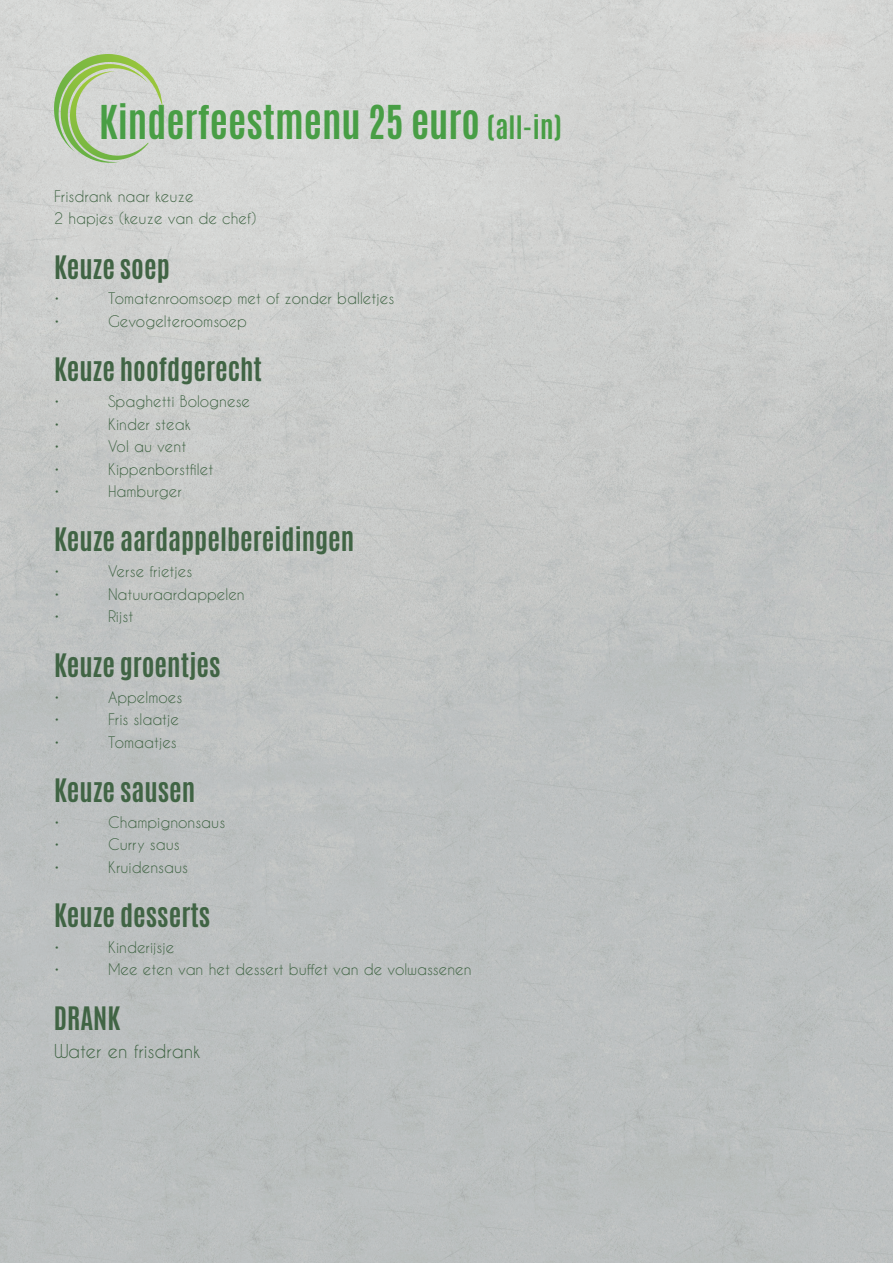
<style>
.page{position:relative;width:893px;height:1263px;background:#fff}
.page>*{position:absolute;margin:0;border:0;box-sizing:border-box;transform-origin:0 0}
.t1{font:700 39px "Antonio";color:#489e45}
.t2{font:700 27px "Antonio";color:#406444}
.t3{font:18px "Caviar Dreams";color:#406444}
.t4{font:15px/22.5px "Caviar Dreams";color:#406444}
.s1{font-size:27px}
</style>
<div class="page">
<img style="left:0;top:0;width:893px;height:1263px">
<svg style="left:47px;top:54px;width:115px;height:112px;background:#c2d0b4"></svg>
<h1 class="t1" style="left:99px;top:93px;width:464px">Kinderfeestmenu 25 euro <span class="s1">(all-in)</span></h1>
<p class="t4" style="left:54px;top:185px;width:204px">Frisdrank naar keuze<br>2 hapjes (keuze van de chef)</p>
<h2 class="t2" style="left:54px;top:247px;width:117px">Keuze soep</h2>
<p class="t4" style="left:54px;top:287px;width:7px">•</p>
<p class="t4" style="left:108px;top:287px;width:288px">Tomatenroomsoep met of zonder balletjes</p>
<p class="t4" style="left:54px;top:310px;width:7px">•</p>
<p class="t4" style="left:108px;top:310px;width:140px">Gevogelteroomsoep</p>
<h2 class="t2" style="left:54px;top:349px;width:210px">Keuze hoofdgerecht</h2>
<p class="t4" style="left:54px;top:390px;width:7px">•</p>
<p class="t4" style="left:108px;top:390px;width:144px">Spaghetti Bolognese</p>
<p class="t4" style="left:54px;top:412px;width:7px">•</p>
<p class="t4" style="left:108px;top:412px;width:84px">Kinder steak</p>
<p class="t4" style="left:54px;top:435px;width:7px">•</p>
<p class="t4" style="left:108px;top:435px;width:80px">Vol au vent</p>
<p class="t4" style="left:54px;top:457px;width:7px">•</p>
<p class="t4" style="left:108px;top:457px;width:107px">Kippenborstfilet</p>
<p class="t4" style="left:54px;top:480px;width:7px">•</p>
<p class="t4" style="left:108px;top:480px;width:75px">Hamburger</p>
<h2 class="t2" style="left:54px;top:519px;width:302px">Keuze aardappelbereidingen</h2>
<p class="t4" style="left:54px;top:560px;width:7px">•</p>
<p class="t4" style="left:108px;top:560px;width:86px">Verse frietjes</p>
<p class="t4" style="left:54px;top:583px;width:7px">•</p>
<p class="t4" style="left:108px;top:583px;width:138px">Natuuraardappelen</p>
<p class="t4" style="left:54px;top:605px;width:7px">•</p>
<p class="t4" style="left:108px;top:605px;width:27px">Rijst</p>
<h2 class="t2" style="left:54px;top:645px;width:168px">Keuze groentjes</h2>
<p class="t4" style="left:54px;top:685px;width:7px">•</p>
<p class="t4" style="left:108px;top:685px;width:76px">Appelmoes</p>
<p class="t4" style="left:54px;top:708px;width:7px">•</p>
<p class="t4" style="left:108px;top:708px;width:73px">Fris slaatje</p>
<p class="t4" style="left:54px;top:730px;width:7px">•</p>
<p class="t4" style="left:108px;top:730px;width:70px">Tomaatjes</p>
<h2 class="t2" style="left:54px;top:770px;width:143px">Keuze sausen</h2>
<p class="t4" style="left:54px;top:810px;width:7px">•</p>
<p class="t4" style="left:108px;top:810px;width:119px">Champignonsaus</p>
<p class="t4" style="left:54px;top:833px;width:7px">•</p>
<p class="t4" style="left:108px;top:833px;width:73px">Curry saus</p>
<p class="t4" style="left:54px;top:855px;width:7px">•</p>
<p class="t4" style="left:108px;top:855px;width:81px">Kruidensaus</p>
<h2 class="t2" style="left:54px;top:895px;width:158px">Keuze desserts</h2>
<p class="t4" style="left:54px;top:936px;width:7px">•</p>
<p class="t4" style="left:108px;top:936px;width:68px">Kinderijsje</p>
<p class="t4" style="left:54px;top:958px;width:7px">•</p>
<p class="t4" style="left:108px;top:958px;width:365px">Mee eten van het dessert buffet van de volwassenen</p>
<h2 class="t2" style="left:54px;top:998px;width:68px">DRANK</h2>
<p class="t3" style="left:54px;top:1040px;width:148px">Water en frisdrank</p>
</div>
